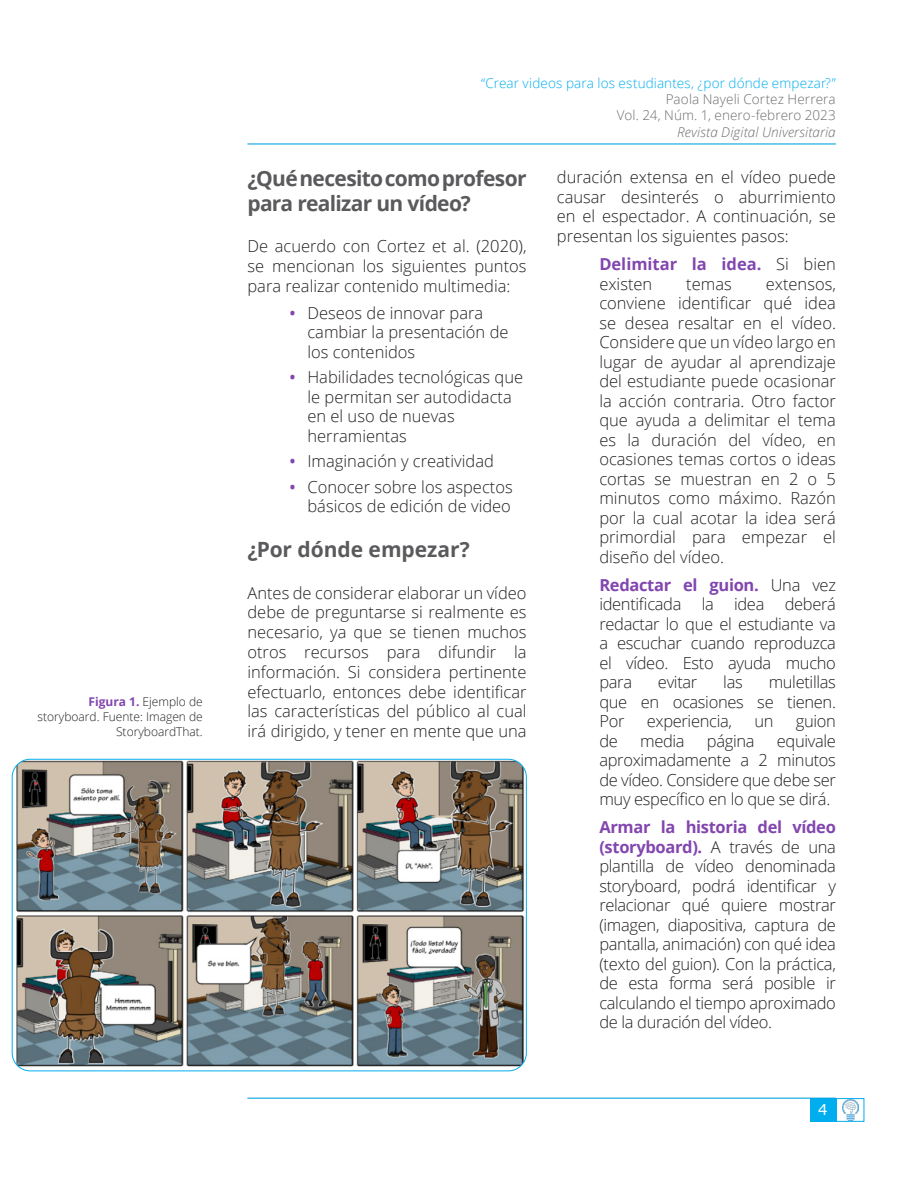
<style>
.page{position:relative;width:918px;height:1188px;background:#fff}
.page>*{position:absolute;margin:0;border:0;box-sizing:border-box;transform-origin:0 0}
.subtitulo-1{font:700 21px/25.2px "Open Sans";letter-spacing:-.03em;color:#5a5a5d}
.subtitulo-1-2{font:700 21px "Open Sans";letter-spacing:-.005em;color:#5a5a5d}
.cita_bando{font:300 16.5px/19.5px "Open Sans";color:#231f20;text-align:justify}
.texto_normal{font:300 16.5px/19.8px "Open Sans";color:#231f20;text-align:justify}
.cita_bando-2{font:700 16.5px/19.5px "Open Sans";color:#8246af}
.cita_bando-3{font:300 16.5px "Open Sans";letter-spacing:-.02em;color:#231f20}
.t1{font:15px "Verdana";color:#fff}
.t2{font:300 13.5px/16.2px "Open Sans";letter-spacing:.01em;color:#6c6d70;text-align:right}
.t3{font:300 13.5px "Open Sans";letter-spacing:.01em;color:#00aeef}
.t4{font:italic 300 13.5px "Open Sans";letter-spacing:.005em;color:#6c6d70}
.imagen{font:300 12px/15px "Open Sans";color:#231f20;text-align:right}
.s1{font-weight:700;color:#8246af}
.s2{font-weight:600;color:#8246af}
.s3{font-weight:300;color:#231f20}
</style>
<div class="page">
<div style="left:810px;top:1098px;width:26px;height:24px;background:#00aeef"></div>
<hr style="left:247px;top:1097px;width:589px;height:2px;background:#a3d9ee">
<hr style="left:247px;top:1098px;width:589px;height:1px;background:#00aeef">
<div style="left:836px;top:1098px;width:28px;height:24px;border:1px solid #00aeef"></div>
<img style="left:842px;top:1099px;width:17px;height:22px">
<hr style="left:247px;top:143px;width:589px;height:2px;background:#71c7e9">
<hr style="left:247px;top:144px;width:589px;height:1px;background:#00aeef">
<img style="left:12px;top:759px;width:514px;height:310px">
<p class="imagen" style="left:38px;top:694px;width:167px"><span class="s1">Figura 1.</span> Ejemplo de storyboard. Fuente: Imagen de<br>StoryboardThat.</p>
<p class="t3" style="left:481px;top:74px;width:356px">“Crear videos para los estudiantes, ¿por dónde empezar?”</p>
<p class="t2" style="left:617px;top:91px;width:220px">Paola Nayeli Cortez Herrera<br>Vol. 24, Núm. 1, enero-febrero 2023</p>
<p class="t4" style="left:677px;top:122px;width:160px">Revista Digital Universitaria</p>
<p class="subtitulo-1" style="left:247px;top:165px;width:281px">¿Qué necesito como profesor para realizar un vídeo?</p>
<p class="texto_normal" style="left:247px;top:236px;width:281px">De acuerdo con Cortez et al. (2020), se mencionan los siguientes puntos para realizar contenido multimedia:</p>
<p class="cita_bando" style="left:307px;top:303px;width:203px;text-align:left;text-indent:-18px"><span class="s2">•</span> Deseos de innovar para cambiar la presentación de los contenidos</p>
<p class="cita_bando" style="left:307px;top:367px;width:217px;text-align:left;text-indent:-18px"><span class="s2">•</span> Habilidades tecnológicas que le permitan ser autodidacta en el uso de nuevas herramientas</p>
<p class="cita_bando" style="left:289px;top:451px;width:206px"><span class="s2">•</span> Imaginación y creatividad</p>
<p class="cita_bando" style="left:289px;top:477px;width:225px;text-align:right"><span class="s2">•</span> Conocer sobre los aspectos básicos de edición de video</p>
<p class="subtitulo-1-2" style="left:247px;top:535px;width:224px">¿Por dónde empezar?</p>
<p class="texto_normal" style="left:247px;top:582px;width:281px">Antes de considerar elaborar un vídeo debe de preguntarse si realmente es necesario, ya que se tienen muchos otros recursos para difundir la información. Si considera pertinente efectuarlo, entonces debe identificar las características del público al cual irá dirigido, y tener en mente que una</p>
<p class="texto_normal" style="left:557px;top:166px;width:281px">duración extensa en el vídeo puede causar desinterés o aburrimiento en el espectador. A continuación, se presentan los siguientes pasos:</p>
<p class="cita_bando-2" style="left:599px;top:254px;width:238px">Delimitar la idea. <span class="s3">Si bien existen</span></p>
<p class="cita_bando" style="left:599px;top:273px;width:238px;text-indent:166px">extensos, conviene identificar qué idea se desea resaltar en el vídeo.<br>Considere que un vídeo largo en lugar de ayudar al aprendizaje del estudiante puede ocasionar la acción contraria. Otro factor que ayuda a delimitar el tema es la duración del vídeo, en ocasiones temas cortos o ideas cortas se muestran en 2 o 5 minutos como máximo. Razón por la cual acotar la idea será primordial para empezar el diseño del vídeo.</p>
<p class="cita_bando" style="left:599px;top:574px;width:238px"><span class="s1">Redactar el guion.</span> Una vez identificada la idea deberá redactar lo que el estudiante va a escuchar cuando reproduzca el vídeo. Esto ayuda mucho para</p>
<p class="cita_bando" style="left:686px;top:273px;width:47px">temas</p>
<p class="cita_bando" style="left:599px;top:672px;width:238px;text-indent:169px">muletillas que en ocasiones se tienen.<br>Por</p>
<p class="cita_bando" style="left:658px;top:672px;width:41px">evitar</p>
<p class="cita_bando" style="left:723px;top:672px;width:21px">las</p>
<p class="cita_bando-3" style="left:647px;top:710px;width:87px">experiencia,</p>
<p class="cita_bando" style="left:754px;top:711px;width:21px">un</p>
<p class="cita_bando" style="left:796px;top:711px;width:42px">guion</p>
<p class="cita_bando" style="left:599px;top:730px;width:20px">de</p>
<p class="cita_bando" style="left:640px;top:730px;width:46px">media</p>
<p class="cita_bando" style="left:707px;top:730px;width:49px">página</p>
<p class="cita_bando" style="left:599px;top:730px;width:238px;text-indent:177px">equivale aproximadamente a 2 minutos de vídeo. Considere que debe ser muy específico en lo que se dirá.</p>
<p class="cita_bando" style="left:599px;top:817px;width:238px"><span class="s1">Armar la historia del vídeo (storyboard).</span> A través de una plantilla de vídeo denominada storyboard, podrá identificar y relacionar qué quiere mostrar (imagen, diapositiva, captura de pantalla, animación) con qué idea (texto del guion). Con la práctica, de esta forma será posible ir calculando el tiempo aproximado de la duración del vídeo.</p>
<p class="t1" style="left:818px;top:1097px;width:38px">4 4</p>
</div>
